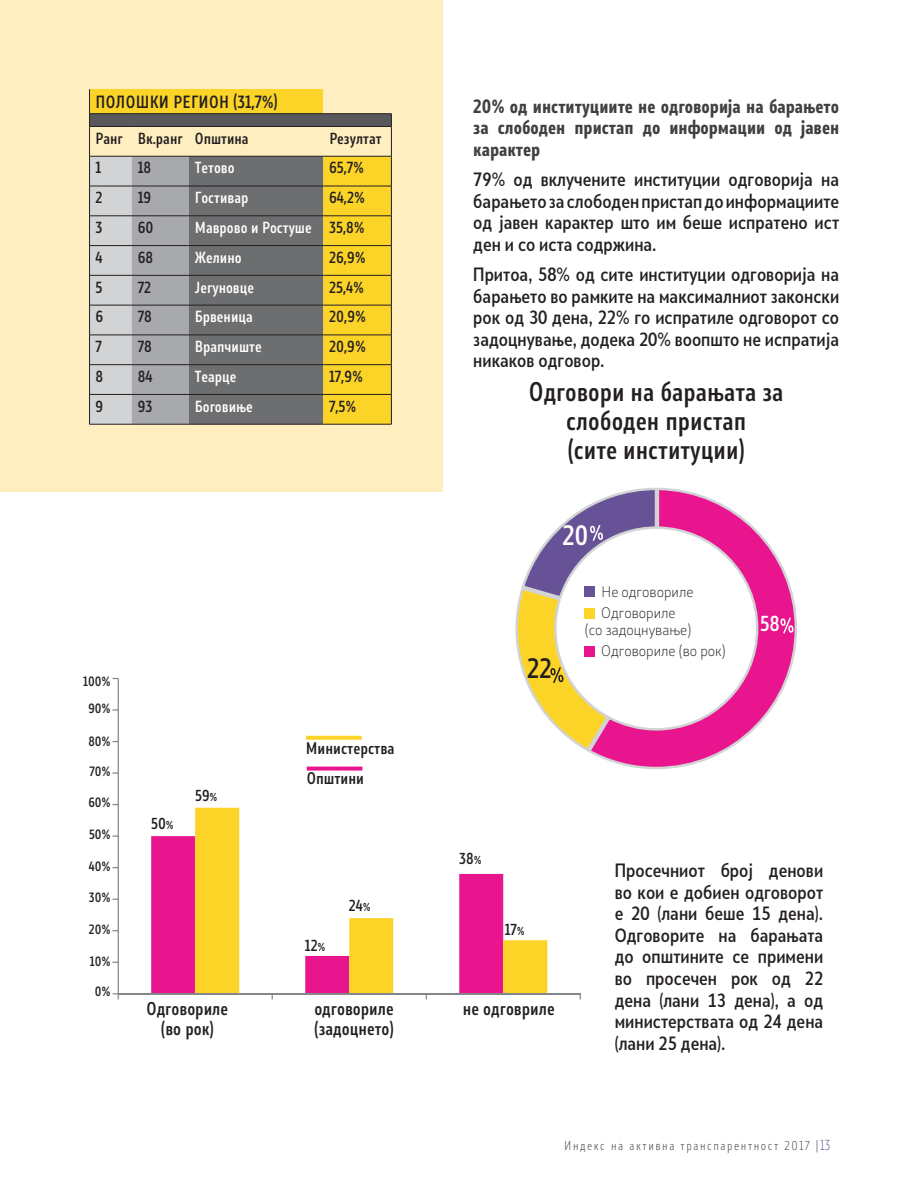
<style>
.page{position:relative;width:919px;height:1191px;background:#fff}
.page>*{position:absolute;margin:0;border:0;box-sizing:border-box;transform-origin:0 0}
.t1{font:500 26.25px "Stobi Sans Cn";color:#fff}
.t2{font:500 26.25px "Stobi Sans Cn";color:#231f20}
.t3{font:500 25.2px/29px "Stobi Sans Cn";color:#231f20;text-align:center}
.t4{font:500 20.25px "Stobi Sans Cn";color:#fff}
.t5{font:500 18px/21.6px "Skola Sans Cn";color:#231f20;text-align:justify}
.t6{font:700 18px/21.6px "Stobi Sans Cn";color:#414040;text-align:justify}
.t7{font:500 17.4px/20px "Stobi Sans Cn";color:#231f20;text-align:center}
.t8{font:500 16.5px "Stobi Sans Cn";letter-spacing:.02em;color:#231f20}
.t9{font:500 15.75px/30.2px "Stobi Sans Cn";color:#231f20}
.t10{font:500 15px "Stobi Sans Cn";color:#231f20}
.t11{font:500 15px "Stobi Sans Cn";color:#fff}
.t12{font:500 14.85px "Stobi Sans Cn";color:#231f20}
.t13{font:300 14.1px/21.6px "Stobi Sans";color:#231f20}
.t14{font:500 12.6px "Stobi Sans Cn";color:#231f20}
.t15{font:300 12px "Stobi Sans Cn";letter-spacing:.13em;color:#414040}
.s1{color:#231f20}
.s2{font-size:10.8px}
.s3{font-size:13.5px;color:#685297}
</style>
<div class="page">
<div style="left:0;top:0;width:442px;height:491px;background:#feeec0"></div>
<svg style="left:89px;top:89px;width:303px;height:335px;background:#ada378"></svg>
<hr style="left:89px;top:394px;width:43px;height:1px;background:#231f20">
<hr style="left:89px;top:394px;width:1px;height:30px;background:#231f20">
<hr style="left:132px;top:394px;width:57px;height:1px;background:#231f20">
<hr style="left:323px;top:394px;width:68px;height:1px;background:#231f20">
<hr style="left:391px;top:394px;width:1px;height:30px;background:#231f20">
<hr style="left:89px;top:424px;width:43px;height:1px;background:#231f20">
<hr style="left:132px;top:424px;width:57px;height:1px;background:#231f20">
<hr style="left:323px;top:424px;width:68px;height:1px;background:#231f20">
<hr style="left:189px;top:156px;width:134px;height:1px;background:#231f20">
<hr style="left:189px;top:186px;width:134px;height:1px;background:#231f20">
<hr style="left:189px;top:215px;width:134px;height:1px;background:#231f20">
<hr style="left:189px;top:245px;width:134px;height:1px;background:#231f20">
<hr style="left:189px;top:275px;width:134px;height:1px;background:#231f20">
<hr style="left:189px;top:305px;width:134px;height:1px;background:#231f20">
<hr style="left:189px;top:335px;width:134px;height:1px;background:#231f20">
<hr style="left:189px;top:364px;width:134px;height:1px;background:#231f20">
<hr style="left:189px;top:394px;width:134px;height:1px;background:#231f20">
<hr style="left:189px;top:424px;width:134px;height:1px;background:#231f20">
<svg style="left:591px;top:487px;width:206px;height:283px"></svg>
<svg style="left:780px;top:617px;width:13px;height:16px"></svg>
<svg style="left:515px;top:487px;width:143px;height:266px"></svg>
<div style="left:151px;top:836px;width:44px;height:157px;background:#e9158e"></div>
<svg style="left:195px;top:807px;width:352px;height:186px"></svg>
<hr style="left:118px;top:678px;width:1px;height:315px;background:#858687">
<svg style="left:112px;top:961px;width:6px;height:2px"></svg>
<svg style="left:112px;top:898px;width:6px;height:2px"></svg>
<hr style="left:118px;top:993px;width:462px;height:1px;background:#858687">
<svg style="left:112px;top:993px;width:7px;height:6px"></svg>
<svg style="left:306px;top:735px;width:56px;height:4px"></svg>
<svg style="left:307px;top:766px;width:55px;height:4px"></svg>
<p class="t8" style="left:95px;top:95px;width:184px">ПОЛОШКИ РЕГИОН (31,7%)</p>
<p class="t10" style="left:95px;top:132px;width:155px">Ранг Вк.ранг Општина</p>
<p class="t10" style="left:329px;top:132px;width:54px">Резултат</p>
<p class="t10" style="left:95px;top:162px;width:7px">1</p>
<p class="t10" style="left:138px;top:162px;width:15px">18</p>
<p class="t11" style="left:195px;top:162px;width:41px">Тетово</p>
<p class="t10" style="left:329px;top:162px;width:36px">65,7%</p>
<p class="t10" style="left:95px;top:192px;width:9px">2</p>
<p class="t10" style="left:138px;top:192px;width:15px">19</p>
<p class="t11" style="left:195px;top:192px;width:55px">Гостивар</p>
<p class="t10" style="left:329px;top:192px;width:37px">64,2%</p>
<p class="t10" style="left:95px;top:222px;width:8px">3</p>
<p class="t10" style="left:138px;top:222px;width:17px">60</p>
<p class="t11" style="left:195px;top:222px;width:171px">Маврово и Ростуше <span class="s1">35,8%</span></p>
<p class="t10" style="left:95px;top:251px;width:9px">4</p>
<p class="t10" style="left:138px;top:251px;width:17px">68</p>
<p class="t11" style="left:195px;top:251px;width:48px">Желино</p>
<p class="t10" style="left:329px;top:251px;width:38px">26,9%</p>
<p class="t10" style="left:95px;top:281px;width:8px">5</p>
<p class="t10" style="left:138px;top:281px;width:15px">72</p>
<p class="t11" style="left:195px;top:281px;width:61px">Јегуновце</p>
<p class="t10" style="left:329px;top:281px;width:36px">25,4%</p>
<p class="t10" style="left:95px;top:311px;width:9px">6</p>
<p class="t10" style="left:138px;top:311px;width:15px">78</p>
<p class="t11" style="left:195px;top:311px;width:59px">Брвеница</p>
<p class="t10" style="left:329px;top:311px;width:38px">20,9%</p>
<p class="t10" style="left:95px;top:341px;width:8px">7</p>
<p class="t10" style="left:138px;top:341px;width:15px">78</p>
<p class="t11" style="left:195px;top:341px;width:68px">Врапчиште</p>
<p class="t10" style="left:329px;top:341px;width:38px">20,9%</p>
<p class="t10" style="left:95px;top:371px;width:9px">8</p>
<p class="t10" style="left:138px;top:371px;width:16px">84</p>
<p class="t11" style="left:195px;top:371px;width:43px">Теарце</p>
<p class="t10" style="left:329px;top:371px;width:35px">17,9%</p>
<p class="t10" style="left:95px;top:400px;width:9px">9</p>
<p class="t10" style="left:138px;top:400px;width:16px">93</p>
<p class="t11" style="left:195px;top:400px;width:60px">Боговиње</p>
<p class="t10" style="left:329px;top:400px;width:29px">7,5%</p>
<p class="t14" style="left:83px;top:676px;width:29px">100%</p>
<p class="t14" style="left:88px;top:704px;width:24px">90%</p>
<p class="t14" style="left:88px;top:736px;width:24px">80%</p>
<p class="t14" style="left:89px;top:766px;width:23px">70%</p>
<p class="t14" style="left:88px;top:797px;width:24px">60%</p>
<p class="t14" style="left:89px;top:829px;width:23px">50%</p>
<p class="t12" style="left:151px;top:817px;width:24px">50<span class="s2">%</span></p>
<p class="t12" style="left:195px;top:790px;width:24px">59<span class="s2">%</span></p>
<p class="t9" style="left:306px;top:735px;width:90px">Министерства<br>Општини</p>
<p class="t6" style="left:473px;top:97px;width:367px">20% од институциите не одговорија на барањето за слободен пристап до информации од јавен карактер</p>
<p class="t5" style="left:473px;top:169px;width:367px">79% од вклучените институции одговорија на барањето за слободен пристап до информациите од јавен карактер што им беше испратено ист ден и со иста содржина.</p>
<p class="t5" style="left:473px;top:264px;width:367px">Притоа, 58% од сите институции одговорија на барањето во рамките на максималниот законски рок од 30 дена, 22% го испратиле одговорот со задоцнување, додека 20% воопшто не испратија никаков одговор.</p>
<h2 class="t3" style="left:529px;top:380px;width:256px">Одговори на барањата за слободен пристап<br>(сите институции)</h2>
<h1 class="t1" style="left:562px;top:525px;width:28px">20</h1>
<h1 class="t2" style="left:527px;top:659px;width:26px">22</h1>
<p class="t13" style="left:601px;top:581px;width:94px">Не одговориле<br>Одговориле</p>
<p class="t13" style="left:601px;top:619px;width:126px;text-indent:-16px">(со задоцнување)<br>Одговориле (во рок)</p>
<p class="t4" style="left:760px;top:615px;width:21px">58</p>
<p class="t14" style="left:89px;top:861px;width:23px">40%</p>
<p class="t14" style="left:89px;top:893px;width:23px">30%</p>
<p class="t14" style="left:89px;top:924px;width:23px">20%</p>
<p class="t14" style="left:90px;top:957px;width:22px">10%</p>
<p class="t14" style="left:95px;top:986px;width:17px">0%</p>
<p class="t12" style="left:305px;top:939px;width:22px">12<span class="s2">%</span></p>
<p class="t12" style="left:349px;top:899px;width:23px">24<span class="s2">%</span></p>
<p class="t12" style="left:459px;top:853px;width:24px">38<span class="s2">%</span></p>
<p class="t12" style="left:504px;top:924px;width:21px">17<span class="s2">%</span></p>
<p class="t7" style="left:146px;top:1000px;width:83px">Одговориле (во рок)</p>
<p class="t7" style="left:314px;top:1000px;width:81px">одговориле</p>
<p class="t7" style="left:463px;top:1000px;width:93px">не одговриле</p>
<p class="t7" style="left:314px;top:1020px;width:81px">(задоцнето)</p>
<p class="t5" style="left:614px;top:860px;width:210px">Просечниот број денови во кои е добиен одговорот е 20 (лани беше 15 дена).<br>Одговорите на барањата до општините се примени во просечен рок од 22 дена (лани 13 дена), а од министерствата од 24 дена (лани 25 дена).</p>
<p class="t15" style="left:564px;top:1137px;width:268px">Индекс на активна транспарентност 2017 |<span class="s3">13</span></p>
</div>
